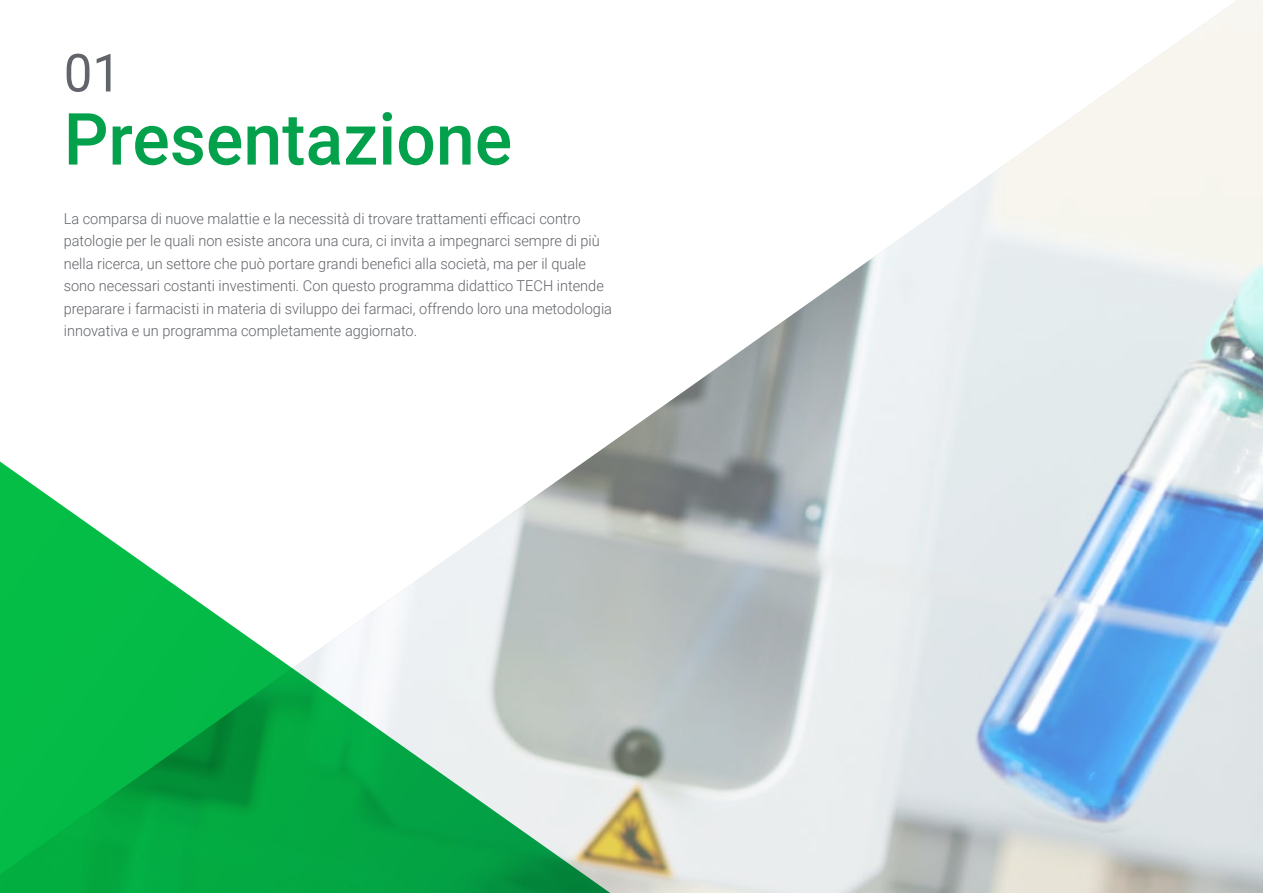
<style>
.page{position:relative;width:1263px;height:893px;background:#fff}
.page>*{position:absolute;margin:0;border:0;box-sizing:border-box;transform-origin:0 0}
.t1{font:500 72px "Roboto";color:#04a14d}
.t2{font:52.5px "Roboto";color:#61646a}
.t3{font:300 15px/22.5px "Roboto";color:#61646a}
</style>
<div class="page">
<img style="left:606px;top:0;width:657px;height:893px">
<svg style="left:0;top:446px;width:640px;height:447px"></svg>
<h2 class="t2" style="left:64px;top:36px;width:59px">01</h2>
<h1 class="t1" style="left:64px;top:89px;width:450px">Presentazione</h1>
<p class="t3" style="left:64px;top:207px;width:550px">La comparsa di nuove malattie e la necessità di trovare trattamenti efficaci contro patologie per le quali non esiste ancora una cura, ci invita a impegnarci sempre di più nella ricerca, un settore che può portare grandi benefici alla società, ma per il quale sono necessari costanti investimenti. Con questo programma didattico TECH intende preparare i farmacisti in materia di sviluppo dei farmaci, offrendo loro una metodologia innovativa e un programma completamente aggiornato.</p>
</div>
